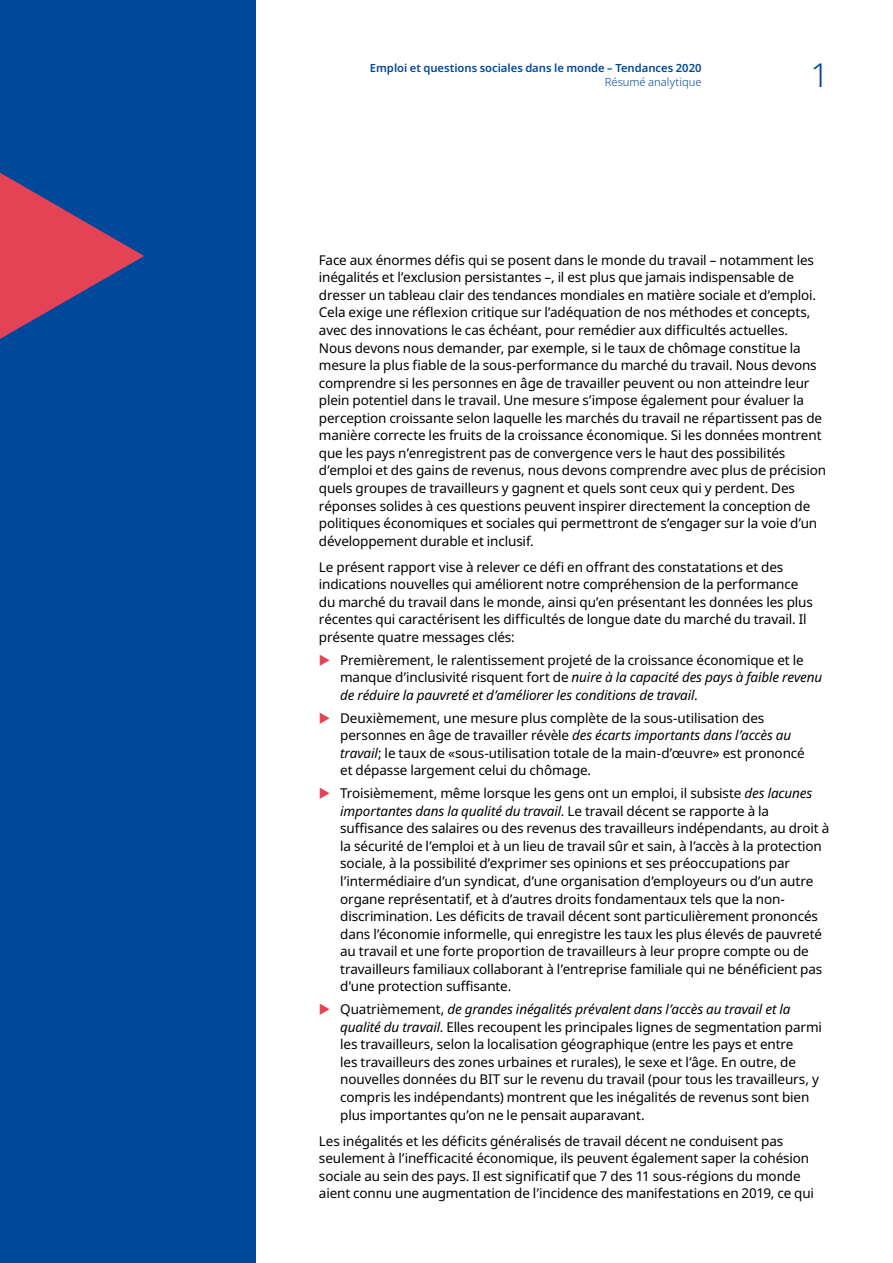
<style>
.page{position:relative;width:893px;height:1263px;background:#fff}
.page>*{position:absolute;margin:0;border:0;box-sizing:border-box;transform-origin:0 0}
.t1{font:300 33px "Noto Sans";color:#00489a}
.t2{font:13.5px/17.5px "Noto Sans";letter-spacing:-.01em;color:#000}
.t3{font:600 11.25px "Noto Sans";color:#00489a}
.t4{font:300 11.25px "Noto Sans";color:#00489a}
.s1{font-style:italic}
</style>
<div class="page">
<div style="left:0;top:0;width:255px;height:1263px;background:#00489a"></div>
<svg style="left:0;top:173px;width:144px;height:166px"></svg>
<p class="t3" style="left:370px;top:60px;width:333px">Emploi et questions sociales dans le monde – Tendances 2020</p>
<p class="t4" style="left:605px;top:74px;width:98px">Résumé analytique</p>
<h1 class="t1" style="left:810px;top:52px;width:20px">1</h1>
<p class="t2" style="left:319px;top:251px;width:509px">Face aux énormes défis qui se posent dans le monde du travail – notamment les inégalités et l’exclusion persistantes –, il est plus que jamais indispensable de dresser un tableau clair des tendances mondiales en matière sociale et d’emploi.<br>Cela exige une réflexion critique sur l’adéquation de nos méthodes et concepts, avec des innovations le cas échéant, pour remédier aux difficultés actuelles.<br>Nous devons nous demander, par exemple, si le taux de chômage constitue la mesure la plus fiable de la sous-performance du marché du travail. Nous devons comprendre si les personnes en âge de travailler peuvent ou non atteindre leur plein potentiel dans le travail. Une mesure s’impose également pour évaluer la perception croissante selon laquelle les marchés du travail ne répartissent pas de manière correcte les fruits de la croissance économique. Si les données montrent que les pays n’enregistrent pas de convergence vers le haut des possibilités d’emploi et des gains de revenus, nous devons comprendre avec plus de précision quels groupes de travailleurs y gagnent et quels sont ceux qui y perdent. Des réponses solides à ces questions peuvent inspirer directement la conception de politiques économiques et sociales qui permettront de s’engager sur la voie d’un développement durable et inclusif.</p>
<p class="t2" style="left:319px;top:558px;width:495px">Le présent rapport vise à relever ce défi en offrant des constatations et des indications nouvelles qui améliorent notre compréhension de la performance du marché du travail dans le monde, ainsi qu’en présentant les données les plus récentes qui caractérisent les difficultés de longue date du marché du travail. Il présente quatre messages clés:</p>
<p class="t2" style="left:340px;top:651px;width:484px">Premièrement, le ralentissement projeté de la croissance économique et le manque d’inclusivité risquent fort de <span class="s1">nuire à la capacité des pays à faible revenu de réduire la pauvreté et d’améliorer les conditions de travail</span>.</p>
<p class="t2" style="left:340px;top:709px;width:466px">Deuxièmement, une mesure plus complète de la sous-utilisation des personnes en âge de travailler révèle <span class="s1">des écarts importants dans l’accès au travail</span>; le taux de «sous-utilisation totale de la main-d’œuvre» est prononcé et dépasse largement celui du chômage.</p>
<p class="t2" style="left:340px;top:785px;width:491px">Troisièmement, même lorsque les gens ont un emploi, il subsiste <span class="s1">des lacunes importantes dans la qualité du travail</span>. Le travail décent se rapporte à la suffisance des salaires ou des revenus des travailleurs indépendants, au droit à la sécurité de l’emploi et à un lieu de travail sûr et sain, à l’accès à la protection sociale, à la possibilité d’exprimer ses opinions et ses préoccupations par l’intermédiaire d’un syndicat, d’une organisation d’employeurs ou d’un autre organe représentatif, et à d’autres droits fondamentaux tels que la non&shy;discrimination. Les déficits de travail décent sont particulièrement prononcés dans l’économie informelle, qui enregistre les taux les plus élevés de pauvreté au travail et une forte proportion de travailleurs à leur propre compte ou de travailleurs familiaux collaborant à l’entreprise familiale qui ne bénéficient pas d’une protection suffisante.</p>
<p class="t2" style="left:340px;top:1001px;width:483px">Quatrièmement, <span class="s1">de grandes inégalités prévalent dans l’accès au travail et la qualité du travail</span>. Elles recoupent les principales lignes de segmentation parmi les travailleurs, selon la localisation géographique (entre les pays et entre<br>les travailleurs des zones urbaines et rurales), le sexe et l’âge. En outre, de nouvelles données du BIT sur le revenu du travail (pour tous les travailleurs, y compris les indépendants) montrent que les inégalités de revenus sont bien plus importantes qu’on ne le pensait auparavant.</p>
<p class="t2" style="left:319px;top:1132px;width:497px">Les inégalités et les déficits généralisés de travail décent ne conduisent pas seulement à l’inefficacité économique, ils peuvent également saper la cohésion sociale au sein des pays. Il est significatif que 7 des 11 sous-régions du monde aient connu une augmentation de l’incidence des manifestations en 2019, ce qui</p>
</div>
